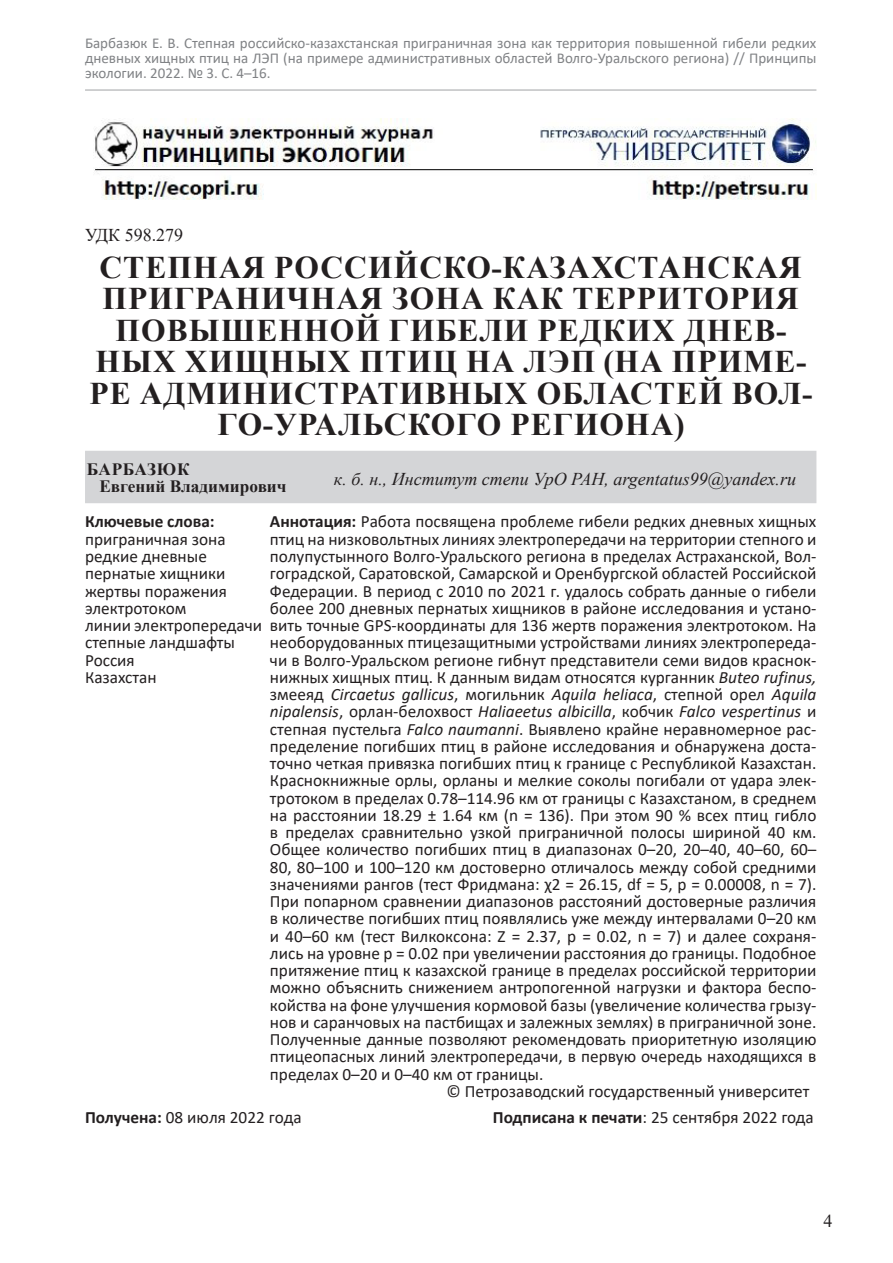
<style>
.page{position:relative;width:893px;height:1263px;background:#fff}
.page>*{position:absolute;margin:0;border:0;box-sizing:border-box;transform-origin:0 0}
.t1{font:700 31.5px/31.5px "Times New Roman";letter-spacing:.035em;color:#231f20;text-align:center}
.t2{font:italic 18px "Times New Roman";color:#231f20}
.t3{font:18px "Times New Roman";color:#231f20}
.t4{font:17.25px/17.2px "Calibri";color:#231f20}
.t5{font:700 17.25px/17.2px "Times New Roman";color:#231f20}
.t6{font:700 17.25px "Calibri";color:#231f20}
.t7{font:15px/15px "Calibri";color:#808285;text-align:justify}
.s1{font-weight:700}
.s2{font-style:italic}
</style>
<div class="page">
<hr style="left:85px;top:89px;width:731px;height:2px;background:#808285">
<img style="left:94px;top:118px;width:722px;height:82px">
<div style="left:85px;top:451px;width:731px;height:52px;background:#d4d5d7"></div>
<p class="t7" style="left:85px;top:35px;width:733px">Барбазюк Е. В. Степная российско-казахстанская приграничная зона как территория повышенной гибели редких дневных хищных птиц на ЛЭП (на примере административных областей Волго-Уральского региона) // Принципы экологии. 2022. № 3. С. 4–16.</p>
<p class="t3" style="left:85px;top:222px;width:100px">УДК 598.279</p>
<h1 class="t1" style="left:89px;top:250px;width:725px">СТЕПНАЯ РОССИЙСКО-КАЗАХСТАНСКАЯ<br>ПРИГРАНИЧНАЯ ЗОНА КАК ТЕРРИТОРИЯ<br>ПОВЫШЕННОЙ ГИБЕЛИ РЕДКИХ ДНЕВ-<br>НЫХ ХИЩНЫХ ПТИЦ НА ЛЭП (НА ПРИМЕ-<br>РЕ АДМИНИСТРАТИВНЫХ ОБЛАСТЕЙ ВОЛ-<br>ГО-УРАЛЬСКОГО РЕГИОНА)</h1>
<p class="t5" style="left:99px;top:460px;width:189px;text-indent:-13px">БАРБАЗЮК<br>Евгений Владимирович</p>
<p class="t2" style="left:334px;top:466px;width:464px">к. б. н., Институт степи УрО РАН, argentatus99@yandex.ru</p>
<p class="t4" style="left:270px;top:513px;width:548px;text-align:justify"><span class="s1">Аннотация:</span> Работа посвящена проблеме гибели редких дневных хищных птиц на низковольтных линиях электропередачи на территории степного и полупустынного Волго-Уральского региона в пределах Астраханской, Вол&shy;гоградской, Саратовской, Самарской и Оренбургской областей Российской Федерации. В период с 2010 по 2021 г. удалось собрать данные о гибели более 200 дневных пернатых хищников в районе исследования и устано&shy;вить точные GPS-координаты для 136 жертв поражения электротоком. На необорудованных птицезащитными устройствами линиях электропереда&shy;чи в Волго-Уральском регионе гибнут представители семи видов краснок&shy;нижных хищных птиц. К данным видам относятся курганник <span class="s2">Buteo rufinus, </span>змееяд <span class="s2">Circaetus gallicus</span>, могильник <span class="s2">Aquila heliaca</span>, степной орел <span class="s2">Aquila nipalensis</span>, орлан-белохвост <span class="s2">Haliaeetus albicilla</span>, кобчик <span class="s2">Falco vespertinus</span> и степная пустельга <span class="s2">Falco naumanni</span>. Выявлено крайне неравномерное рас&shy;пределение погибших птиц в районе исследования и обнаружена доста&shy;точно четкая привязка погибших птиц к границе с Республикой Казахстан.<br>Краснокнижные орлы, орланы и мелкие соколы погибали от удара элек&shy;тротоком в пределах 0.78–114.96 км от границы с Казахстаном, в среднем на расстоянии 18.29 ± 1.64 км (n = 136). При этом 90 % всех птиц гибло в пределах сравнительно узкой приграничной полосы шириной 40 км.<br>Общее количество погибших птиц в диапазонах 0–20, 20–40, 40–60, 60– 80, 80–100 и 100–120 км достоверно отличалось между собой средними значениями рангов (тест Фридмана: χ2 = 26.15, df = 5, p = 0.00008, n = 7).<br>При попарном сравнении диапазонов расстояний достоверные различия в количестве погибших птиц появлялись уже между интервалами 0–20 км и 40–60 км (тест Вилкоксона: Z = 2.37, p = 0.02, n = 7) и далее сохраня&shy;лись на уровне р = 0.02 при увеличении расстояния до границы. Подобное притяжение птиц к казахской границе в пределах российской территории можно объяснить снижением антропогенной нагрузки и фактора беспо&shy;койства на фоне улучшения кормовой базы (увеличение количества грызу&shy;нов и саранчовых на пастбищах и залежных землях) в приграничной зоне.<br>Полученные данные позволяют рекомендовать приоритетную изоляцию птицеопасных линий электропередачи, в первую очередь находящихся в пределах 0–20 и 0–40 км от границы.</p>
<p class="t4" style="left:446px;top:1082px;width:364px">© Петрозаводский государственный университет</p>
<p class="t4" style="left:85px;top:1108px;width:218px"><span class="s1">Получена:</span> 08 июля 2022 года</p>
<p class="t4" style="left:493px;top:1108px;width:322px"><span class="s1">Подписана к печати</span>: 25 сентября 2022 года</p>
<p class="t6" style="left:85px;top:510px;width:131px">Ключевые слова:</p>
<p class="t4" style="left:85px;top:530px;width:179px">приграничная зона редкие дневные пернатые хищники жертвы поражения электротоком<br>линии электропередачи степные ландшафты<br>Россия<br>Казахстан</p>
<p class="t3" style="left:824px;top:1208px;width:10px">4</p>
</div>
